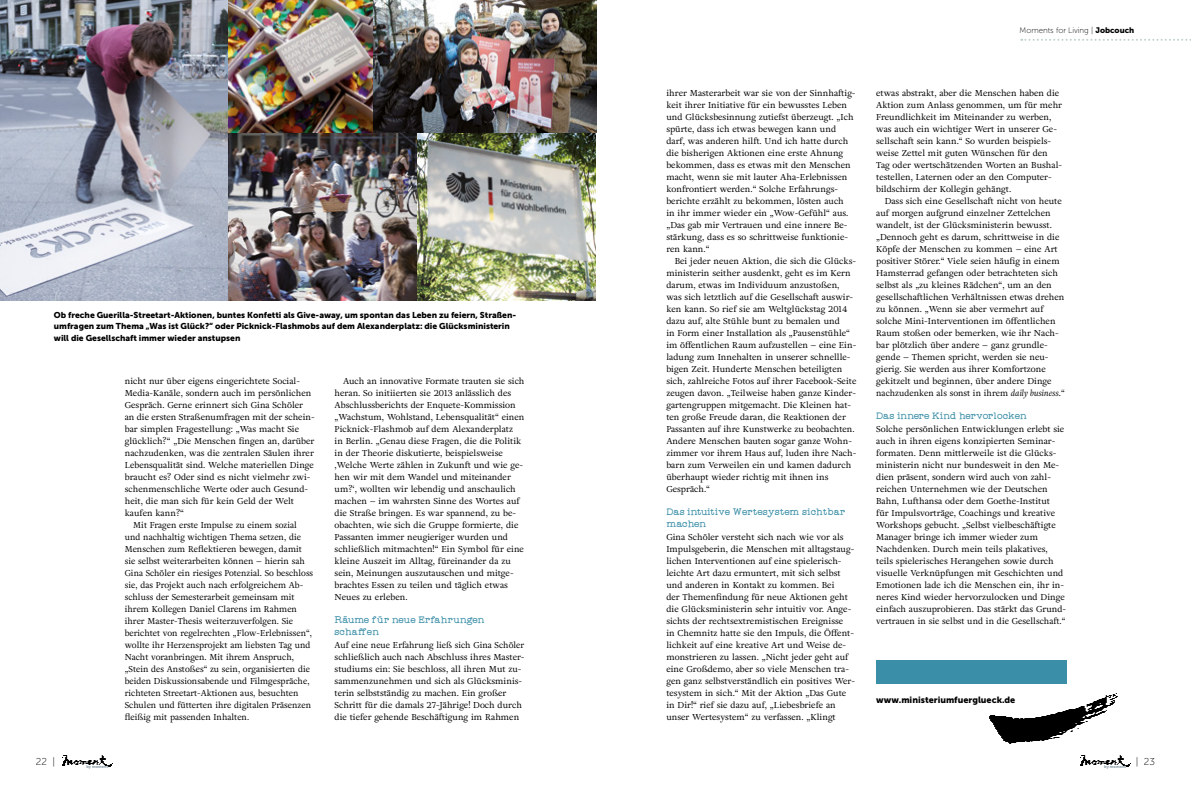
<style>
.page{position:relative;width:1191px;height:794px;background:#fff}
.page>*{position:absolute;margin:0;border:0;box-sizing:border-box;transform-origin:0 0}
.t1{font:700 10px/12px "Catalina Typewriter";color:#3a8ea7}
.t2{font:10px "Museo Sans 100";color:#000}
.t3{font:9px "Museo Sans 900";color:#000}
.t4{font:8.5px/12px "Adriane Text";color:#000}
.t5{font:8.5px/11px "Museo Sans 900";color:#000}
.t6{font:8.5px "Adriane Text";color:#000;scale:.96 1}
.t7{font:8px "Museo Sans 100";color:#000}
.t8{font:4px "Museo Sans 900";color:#94a5af}
.s1{font-family:"Museo Sans 900"}
.s2{font-style:italic}
</style>
<div class="page">
<img style="left:0;top:0;width:596px;height:300px">
<img style="left:62px;top:755px;width:51px;height:12px">
<img style="left:1080px;top:755px;width:51px;height:12px">
<div style="left:876px;top:660px;width:190px;height:24px;background:#3a8ea7"></div>
<img style="left:989px;top:682px;width:129px;height:62px">
<svg style="left:1021px;top:39px;width:170px;height:2px"></svg>
<p class="t5" style="left:54px;top:310px;width:464px">Ob freche Guerilla-Streetart-Aktionen, buntes Konfetti als Give-away, um spontan das Leben zu feiern, Straßen&shy;umfragen zum Thema „Was ist Glück?“ oder Picknick-Flashmobs auf dem Alexanderplatz: die Glücksministerin will die Gesellschaft immer wieder anstupsen</p>
<p class="t2" style="left:36px;top:756px;width:21px">22 |</p>
<p class="t4" style="left:125px;top:375px;width:177px">nicht nur über eigens eingerichtete Social-</p>
<p class="t4" style="left:125px;top:387px;width:188px">Media-Kanäle, sondern auch im persönlichen</p>
<p class="t4" style="left:125px;top:399px;width:180px">Gespräch. Gerne erinnert sich Gina Schöler</p>
<p class="t4" style="left:125px;top:411px;width:191px">an die ersten Straßenumfragen mit der schein-</p>
<p class="t4" style="left:125px;top:423px;width:176px">bar simplen Fragestellung: „Was macht Sie</p>
<p class="t4" style="left:125px;top:435px;width:191px">glücklich?“ „Die Menschen fingen an, darüber</p>
<p class="t4" style="left:125px;top:447px;width:191px">nachzudenken, was die zentralen Säulen ihrer</p>
<p class="t4" style="left:125px;top:459px;width:191px">Lebensqualität sind. Welche materiellen Dinge</p>
<p class="t4" style="left:125px;top:471px;width:187px">braucht es? Oder sind es nicht vielmehr zwi-</p>
<p class="t4" style="left:125px;top:483px;width:185px">schenmenschliche Werte oder auch Gesund-</p>
<p class="t4" style="left:125px;top:495px;width:171px">heit, die man sich für kein Geld der Welt</p>
<p class="t4" style="left:125px;top:507px;width:61px">kaufen kann?“</p>
<p class="t4" style="left:133px;top:519px;width:165px">Mit Fragen erste Impulse zu einem sozial</p>
<p class="t4" style="left:125px;top:531px;width:178px">und nachhaltig wichtigen Thema setzen, die</p>
<p class="t4" style="left:125px;top:543px;width:179px">Menschen zum Reflektieren bewegen, damit</p>
<p class="t4" style="left:125px;top:555px;width:182px">sie selbst weiterarbeiten können – hierin sah</p>
<p class="t6" style="left:125px;top:567px;width:198px">Gina Schöler ein riesiges Potenzial. So beschloss</p>
<p class="t4" style="left:125px;top:579px;width:180px">sie, das Projekt auch nach erfolgreichem Ab-</p>
<p class="t4" style="left:125px;top:591px;width:171px">schluss der Semesterarbeit gemeinsam mit</p>
<p class="t4" style="left:125px;top:603px;width:174px">ihrem Kollegen Daniel Clarens im Rahmen</p>
<p class="t4" style="left:125px;top:615px;width:170px">ihrer Master-Thesis weiterzuverfolgen. Sie</p>
<p class="t4" style="left:125px;top:627px;width:189px">berichtet von regelrechten „Flow-Erlebnissen“,</p>
<p class="t4" style="left:125px;top:639px;width:187px">wollte ihr Herzensprojekt am liebsten Tag und</p>
<p class="t4" style="left:125px;top:651px;width:171px">Nacht voranbringen. Mit ihrem Anspruch,</p>
<p class="t4" style="left:125px;top:663px;width:187px">„Stein des Anstoßes“ zu sein, organisierten die</p>
<p class="t4" style="left:125px;top:675px;width:186px">beiden Diskussionsabende und Filmgespräche,</p>
<p class="t4" style="left:125px;top:687px;width:175px">richteten Streetart-Aktionen aus, besuchten</p>
<p class="t4" style="left:125px;top:699px;width:188px">Schulen und fütterten ihre digitalen Präsenzen</p>
<p class="t4" style="left:125px;top:711px;width:126px">fleißig mit passenden Inhalten.</p>
<p class="t8" style="left:86px;top:764px;width:24px">by moment</p>
<p class="t4" style="left:334px;top:375px;width:191px;text-indent:8px">Auch an innovative Formate trauten sie sich heran. So initiierten sie 2013 anlässlich des Abschlussberichts der Enquete-Kommission „Wachstum, Wohlstand, Lebensqualität“ einen Picknick-Flashmob auf dem Alexanderplatz<br>in Berlin. „Genau diese Fragen, die die Politik in der Theorie diskutierte, beispielsweise ‚Welche Werte zählen in Zukunft und wie ge&shy;hen wir mit dem Wandel und miteinander um?‘, wollten wir lebendig und anschaulich machen – im wahrsten Sinne des Wortes auf die Straße bringen. Es war spannend, zu be&shy;obachten, wie sich die Gruppe formierte, die Passanten immer neugieriger wurden und schließlich mitmachten!“ Ein Symbol für eine kleine Auszeit im Alltag, füreinander da zu sein, Meinungen auszutauschen und mitge&shy;brachtes Essen zu teilen und täglich etwas Neues zu erleben.</p>
<p class="t1" style="left:334px;top:614px;width:152px">Räume für neue Erfahrungen schaffen</p>
<p class="t4" style="left:334px;top:639px;width:191px">Auf eine neue Erfahrung ließ sich Gina Schöler schließlich auch nach Abschluss ihres Master&shy;studiums ein: Sie beschloss, all ihren Mut zu&shy;sammenzunehmen und sich als Glücksminis&shy;terin selbstständig zu machen. Ein großer Schritt für die damals 27-Jährige! Doch durch die tiefer gehende Beschäftigung im Rahmen</p>
<p class="t7" style="left:1019px;top:26px;width:116px">Moments for Living | <span class="s1">Jobcouch</span></p>
<p class="t4" style="left:666px;top:87px;width:191px">ihrer Masterarbeit war sie von der Sinnhaftig&shy;keit ihrer Initiative für ein bewusstes Leben und Glücksbesinnung zutiefst überzeugt. „Ich spürte, dass ich etwas bewegen kann und darf, was anderen hilft. Und ich hatte durch die bisherigen Aktionen eine erste Ahnung bekommen, dass es etwas mit den Menschen macht, wenn sie mit lauter Aha-Erlebnissen konfrontiert werden.“ Solche Erfahrungs&shy;berichte erzählt zu bekommen, lösten auch<br>in ihr immer wieder ein „Wow-Gefühl“ aus. „Das gab mir Vertrauen und eine innere Be&shy;stärkung, dass es so schrittweise funktionie&shy;ren kann.“</p>
<p class="t4" style="left:666px;top:255px;width:191px;text-indent:8px">Bei jeder neuen Aktion, die sich die Glücks&shy;ministerin seither ausdenkt, geht es im Kern darum, etwas im Individuum anzustoßen, was sich letztlich auf die Gesellschaft auswir&shy;ken kann. So rief sie am Weltglückstag 2014 dazu auf, alte Stühle bunt zu bemalen und<br>in Form einer Installation als „Pausenstühle“ im öffentlichen Raum aufzustellen – eine Ein&shy;ladung zum Innehalten in unserer schnellle&shy;bigen Zeit. Hunderte Menschen beteiligten sich, zahlreiche Fotos auf ihrer Facebook-Seite zeugen davon. „Teilweise haben ganze Kinder&shy;gartengruppen mitgemacht. Die Kleinen hat&shy;ten große Freude daran, die Reaktionen der Passanten auf ihre Kunstwerke zu beobachten.<br>Andere Menschen bauten sogar ganze Wohn&shy;zimmer vor ihrem Haus auf, luden ihre Nach&shy;barn zum Verweilen ein und kamen dadurch überhaupt wieder richtig mit ihnen ins Gespräch.“</p>
<p class="t1" style="left:666px;top:506px;width:180px">Das intuitive Wertesystem sichtbar machen</p>
<p class="t4" style="left:666px;top:531px;width:190px">Gina Schöler versteht sich nach wie vor als Impulsgeberin, die Menschen mit alltagstaug&shy;lichen Interventionen auf eine spielerisch&shy;leichte Art dazu ermuntert, mit sich selbst und anderen in Kontakt zu kommen. Bei<br>der Themenfindung für neue Aktionen geht die Glücksministerin sehr intuitiv vor. Ange&shy;sichts der rechtsextremistischen Ereignisse<br>in Chemnitz hatte sie den Impuls, die Öffent&shy;lichkeit auf eine kreative Art und Weise de&shy;monstrieren zu lassen. „Nicht jeder geht auf eine Großdemo, aber so viele Menschen tra&shy;gen ganz selbstverständlich ein positives Wer&shy;tesystem in sich.“ Mit der Aktion „Das Gute in Dir!“ rief sie dazu auf, „Liebesbriefe an unser Wertesystem“ zu verfassen. „Klingt</p>
<p class="t4" style="left:876px;top:87px;width:187px">etwas abstrakt, aber die Menschen haben die Aktion zum Anlass genommen, um für mehr Freundlichkeit im Miteinander zu werben, was auch ein wichtiger Wert in unserer Ge&shy;sellschaft sein kann.“ So wurden beispiels&shy;weise Zettel mit guten Wünschen für den Tag oder wertschätzenden Worten an Bushal&shy;testellen, Laternen oder an den Computer&shy;bildschirm der Kollegin gehängt.</p>
<p class="t4" style="left:876px;top:195px;width:190px;text-indent:8px">Dass sich eine Gesellschaft nicht von heute auf morgen aufgrund einzelner Zettelchen wandelt, ist der Glücksministerin bewusst. „Dennoch geht es darum, schrittweise in die Köpfe der Menschen zu kommen – eine Art positiver Störer.“ Viele seien häufig in einem Hamsterrad gefangen oder betrachteten sich selbst als „zu kleines Rädchen“, um an den gesellschaftlichen Verhältnissen etwas drehen zu können. „Wenn sie aber vermehrt auf solche Mini-Interventionen im öffentlichen Raum stoßen oder bemerken, wie ihr Nach&shy;bar plötzlich über andere – ganz grundle&shy;gende – Themen spricht, werden sie neu&shy;gierig. Sie werden aus ihrer Komfortzone gekitzelt und beginnen, über andere Dinge nachzudenken als sonst in ihrem <span class="s2">daily business</span>.“</p>
<p class="t1" style="left:876px;top:410px;width:152px">Das innere Kind hervorlocken</p>
<p class="t4" style="left:876px;top:423px;width:191px">Solche persönlichen Entwicklungen erlebt sie auch in ihren eigens konzipierten Seminar&shy;formaten. Denn mittlerweile ist die Glücks&shy;ministerin nicht nur bundesweit in den Me&shy;dien präsent, sondern wird auch von zahl&shy;reichen Unternehmen wie der Deutschen Bahn, Lufthansa oder dem Goethe-Institut<br>für Impulsvorträge, Coachings und kreative Workshops gebucht. „Selbst vielbeschäftigte Manager bringe ich immer wieder zum Nachdenken. Durch mein teils plakatives, teils spielerisches Herangehen sowie durch visuelle Verknüpfungen mit Geschichten und Emotionen lade ich die Menschen ein, ihr in&shy;neres Kind wieder hervorzulocken und Dinge einfach auszuprobieren. Das stärkt das Grund&shy;vertrauen in sie selbst und in die Gesellschaft.“</p>
<p class="t3" style="left:876px;top:694px;width:141px">www.ministeriumfuerglueck.de</p>
<p class="t8" style="left:1104px;top:764px;width:24px">by moment</p>
<p class="t2" style="left:1135px;top:756px;width:21px">| 23</p>
</div>
